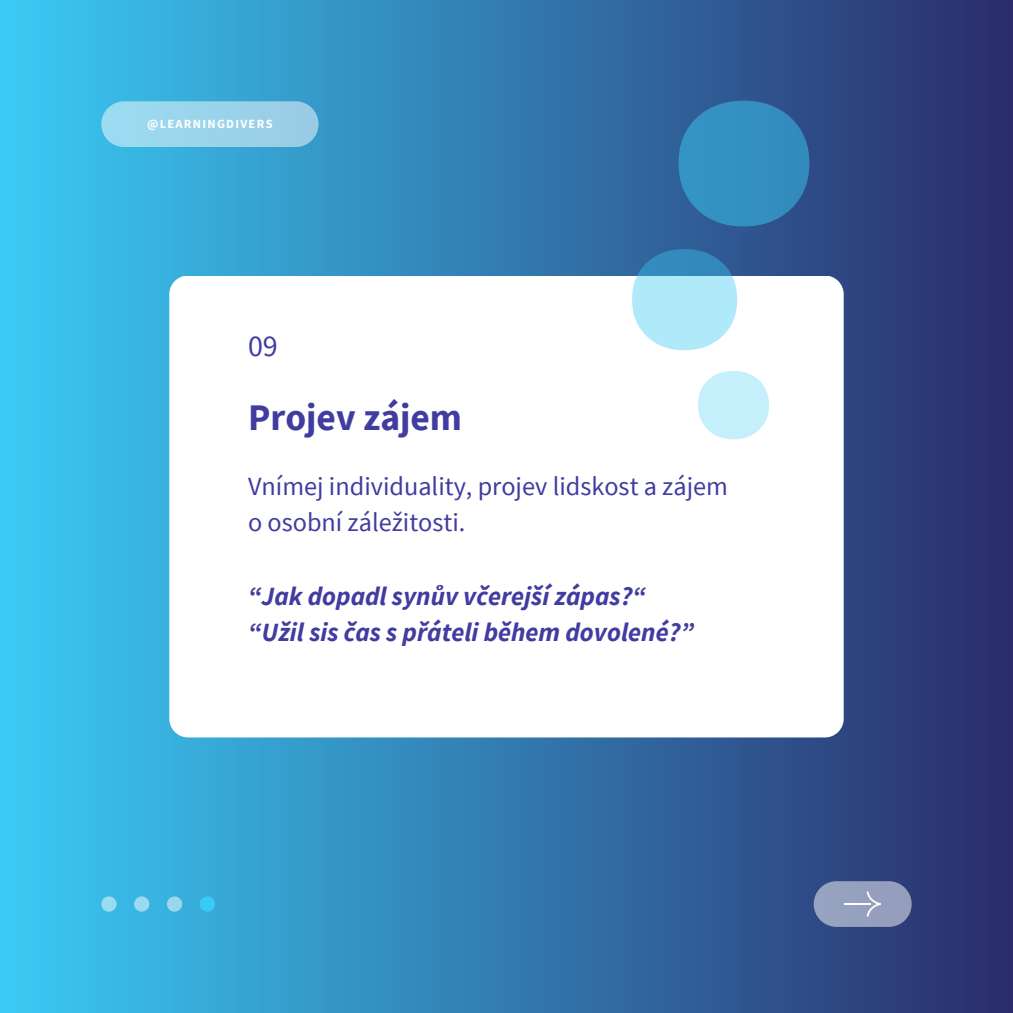
<style>
.page{position:relative;width:1013px;height:1013px;background:#fff}
.page>*{position:absolute;margin:0;border:0;box-sizing:border-box;transform-origin:0 0}
.t1{font:700 37.5px "Source Sans Pro";color:#413ca0}
.t2{font:30px "Source Sans Pro";color:#413ca0}
.t3{font:italic 700 26.25px/36.5px "Source Sans Pro";color:#413ca0}
.t4{font:26.25px/36.5px "Source Sans Pro";color:#413ca0}
.t5{font:700 12.5px "Source Sans Pro";letter-spacing:.1em;color:#fff}
</style>
<div class="page">
<div style="left:0;top:0;width:1012px;height:1012px;background:linear-gradient(to right,#3acbf4,#2b2c6b)"></div>
<svg style="left:169px;top:275px;width:674px;height:462px"></svg>
<svg style="left:101px;top:896px;width:16px;height:15px"></svg>
<div style="left:134px;top:896px;width:15px;height:15px;background:#9bd9ef;border-radius:50%"></div>
<div style="left:167px;top:896px;width:15px;height:15px;background:#9ad7ed;border-radius:50%"></div>
<div style="left:200px;top:896px;width:15px;height:15px;background:#3acbf4;border-radius:50%"></div>
<svg style="left:813px;top:881px;width:98px;height:45px;background:#8d99b9"></svg>
<svg style="left:678px;top:101px;width:131px;height:125px;background:#3284b7"></svg>
<svg style="left:632px;top:249px;width:105px;height:101px;background:#96cee6"></svg>
<svg style="left:698px;top:371px;width:71px;height:68px"></svg>
<svg style="left:101px;top:101px;width:217px;height:46px;background:#95d1e9"></svg>
<h3 class="t5" style="left:147px;top:115px;width:127px">@LEARNINGDIVERS</h3>
<p class="t2" style="left:248px;top:326px;width:31px">09</p>
<h1 class="t1" style="left:248px;top:393px;width:215px">Projev zájem</h1>
<p class="t4" style="left:248px;top:467px;width:481px">Vnímej individuality, projev lidskost a zájem o osobní záležitosti.</p>
<p class="t3" style="left:248px;top:577px;width:447px">“Jak dopadl synův včerejší zápas?“ “Užil sis čas s přáteli během dovolené?”</p>
</div>
